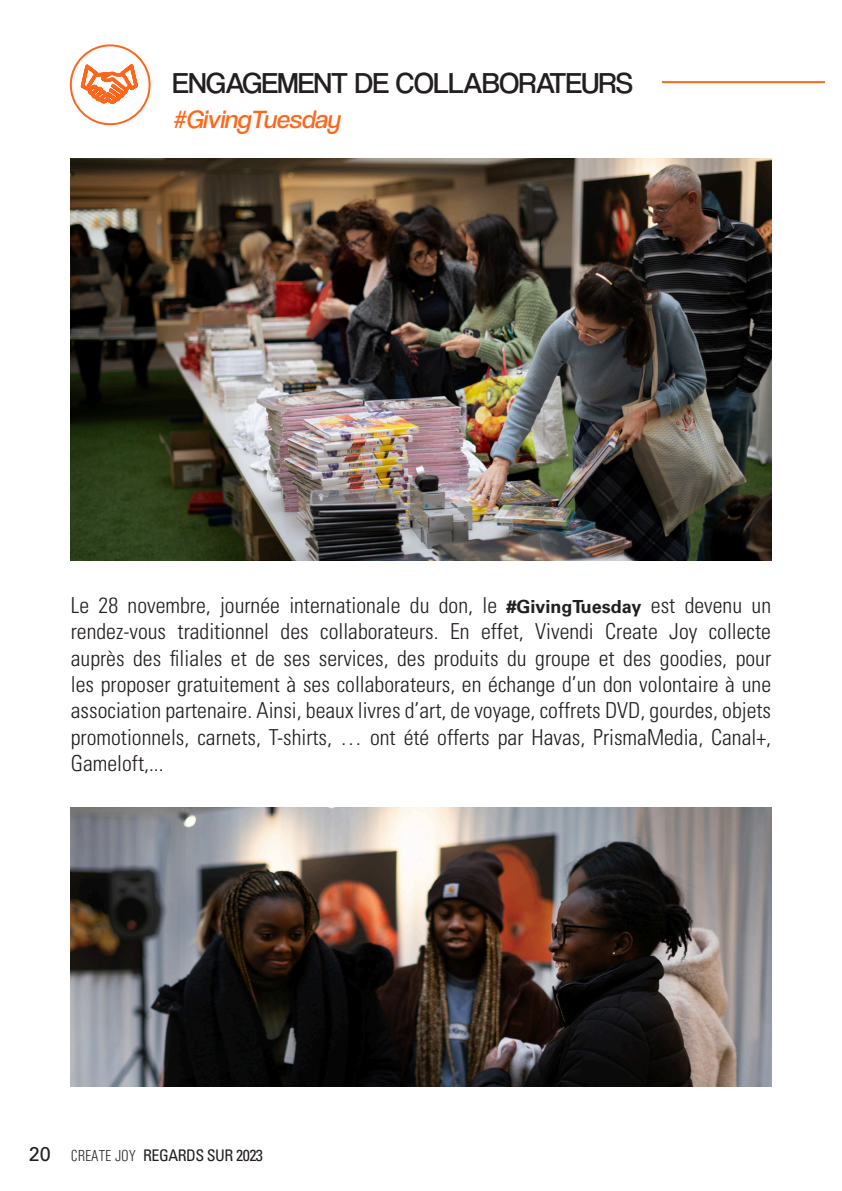
<style>
.page{position:relative;width:842px;height:1191px;background:#fff}
.page>*{position:absolute;margin:0;border:0;box-sizing:border-box;transform-origin:0 0}
.t1{font:30px "Coolvetica Bk";color:#231f20}
.t2{font:italic 26px "Coolvetica Bk";color:#ff661c}
.t3{font:300 condensed 22px/26.4px "Univers LT Std";color:#231f20;text-align:justify}
.t4{font:condensed 16px "Univers LT Std";letter-spacing:-.03em;color:#231f20}
.s1{font-weight:700;font-stretch:normal;font-size:18px}
.s2{font-stretch:normal;font-size:20px}
.s3{font-family:"Univers";font-weight:300}
</style>
<div class="page">
<hr style="left:662px;top:81px;width:163px;height:2px;background:#ff661c">
<svg style="left:69px;top:44px;width:82px;height:82px"></svg>
<img style="left:71px;top:159px;width:700px;height:401px">
<img style="left:71px;top:807px;width:700px;height:280px">
<p class="t1" style="left:173px;top:66px;width:461px">ENGAGEMENT DE COLLABORATEURS</p>
<p class="t2" style="left:173px;top:104px;width:168px">#GivingTuesday</p>
<p class="t3" style="left:71px;top:592px;width:702px">Le 28 novembre, journée internationale du don, le <span class="s1">#GivingTuesday</span> est devenu un rendez-vous traditionnel des collaborateurs. En effet, Vivendi Create Joy collecte auprès des filiales et de ses services, des produits du groupe et des goodies, pour les proposer gratuitement à ses collaborateurs, en échange d’un don volontaire à une association partenaire. Ainsi, beaux livres d’art, de voyage, coffrets DVD, gourdes, objets promotionnels, carnets, T-shirts, … ont été offerts par Havas, PrismaMedia, Canal+, Gameloft,...</p>
<p class="t4" style="left:29px;top:1145px;width:236px"><span class="s2">20</span> <span class="s3">CREATE JOY</span> REGARDS SUR 2023</p>
</div>
